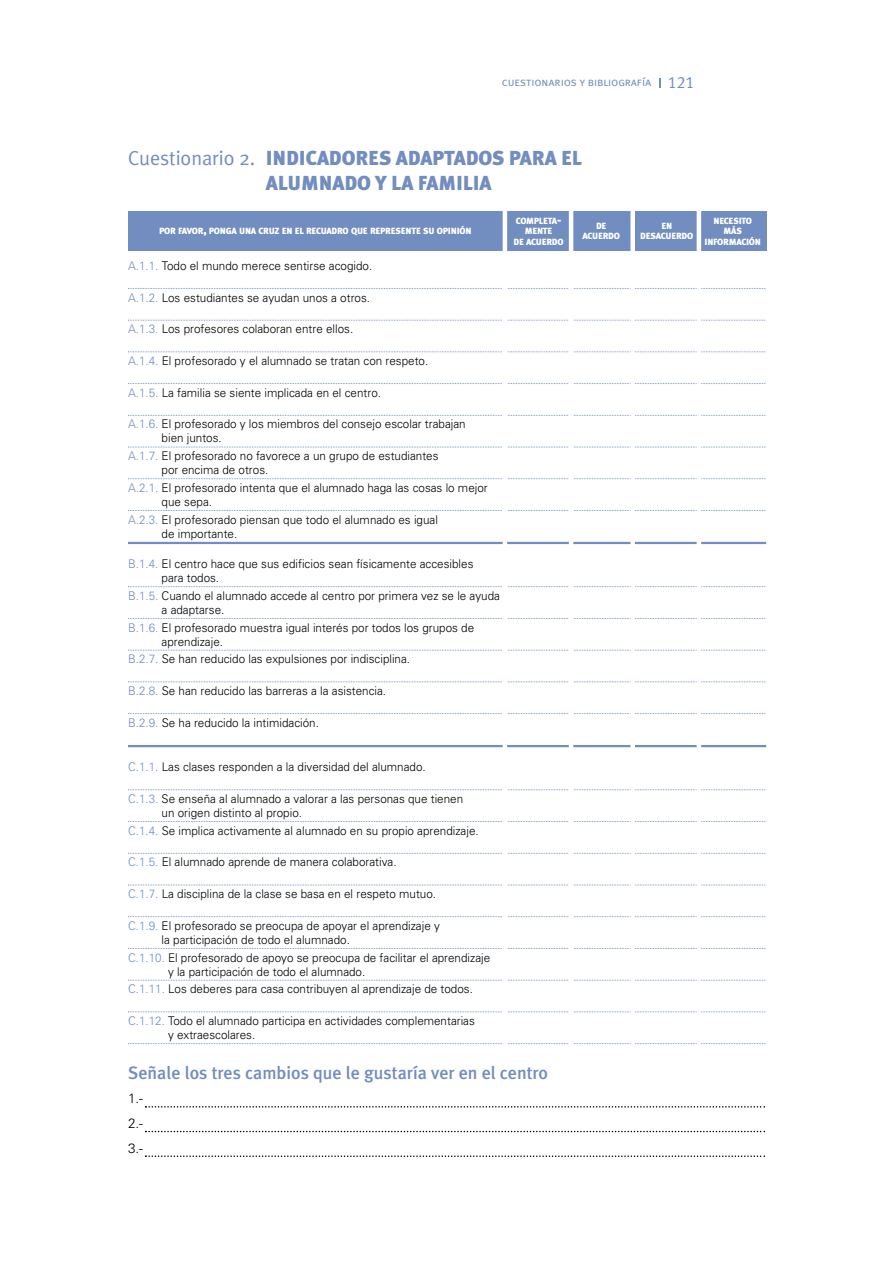
<style>
.page{position:relative;width:893px;height:1263px;background:#fff}
.page>*{position:absolute;margin:0;border:0;box-sizing:border-box;transform-origin:0 0}
.t1{font:900 20.25px/25.5px "Meta Plus";letter-spacing:-.005em;color:#728dbf}
.t2{font:500 18px "Meta Plus";color:#728dbf}
.t3{font:300 13.5px/24.8px "Univers";color:#000;text-align:justify}
.t4{font:300 12px/14px "Univers";color:#000}
.t5{font:12px "Meta Plus Normal Caps";letter-spacing:-.01em;color:#728dbf}
.t6{font:900 9px/10.5px "Meta Plus";letter-spacing:-.02em;color:#fff;text-align:center}
.s1{font-size:16.5px}
.s2{font-family:"Meta Plus Normal";font-weight:400}
.s3{font-size:12px}
.s4{color:#728dbf}
</style>
<div class="page">
<svg style="left:659px;top:78px;width:2px;height:10px"></svg>
<div style="left:128px;top:211px;width:638px;height:40px;background:#728dbf"></div>
<svg style="left:128px;top:288px;width:638px;height:1px"></svg>
<svg style="left:128px;top:320px;width:638px;height:1px"></svg>
<svg style="left:128px;top:351px;width:638px;height:1px"></svg>
<svg style="left:128px;top:383px;width:638px;height:1px"></svg>
<svg style="left:128px;top:415px;width:638px;height:1px"></svg>
<svg style="left:128px;top:447px;width:638px;height:1px"></svg>
<svg style="left:128px;top:478px;width:638px;height:1px"></svg>
<svg style="left:128px;top:510px;width:638px;height:1px"></svg>
<hr style="left:128px;top:542px;width:638px;height:2px;background:#728dbf">
<svg style="left:128px;top:586px;width:638px;height:1px"></svg>
<svg style="left:128px;top:618px;width:638px;height:1px"></svg>
<svg style="left:128px;top:650px;width:638px;height:1px"></svg>
<svg style="left:128px;top:682px;width:638px;height:1px"></svg>
<svg style="left:128px;top:713px;width:638px;height:1px"></svg>
<hr style="left:128px;top:745px;width:638px;height:2px;background:#728dbf">
<svg style="left:128px;top:789px;width:638px;height:1px"></svg>
<svg style="left:128px;top:821px;width:638px;height:1px"></svg>
<svg style="left:128px;top:853px;width:638px;height:1px"></svg>
<svg style="left:128px;top:885px;width:638px;height:1px"></svg>
<svg style="left:128px;top:916px;width:638px;height:1px"></svg>
<svg style="left:128px;top:948px;width:638px;height:1px"></svg>
<svg style="left:128px;top:980px;width:638px;height:1px"></svg>
<svg style="left:128px;top:1012px;width:638px;height:1px"></svg>
<svg style="left:128px;top:1043px;width:638px;height:1px"></svg>
<div style="left:502px;top:203px;width:5px;height:843px;background:#fff"></div>
<hr style="left:569px;top:203px;width:4px;height:843px;background:#fff">
<div style="left:630px;top:203px;width:5px;height:843px;background:#fff"></div>
<div style="left:696px;top:203px;width:5px;height:843px;background:#fff"></div>
<svg style="left:145px;top:1106px;width:620px;height:2px"></svg>
<svg style="left:145px;top:1131px;width:620px;height:1px"></svg>
<svg style="left:145px;top:1155px;width:620px;height:2px"></svg>
<p class="t5" style="left:502px;top:75px;width:194px">cuestionarios y bibliografía <span class="s1">121</span></p>
<h1 class="t1" style="left:266px;top:147px;width:317px;text-indent:-138px"><span class="s2">Cuestionario 2.</span> INDICADORES ADAPTADOS PARA EL<br>ALUMNADO Y LA FAMILIA</h1>
<p class="t6" style="left:513px;top:216px;width:52px">COMPLETA<span class="s3">-<br></span>MENTE<br>DE ACUERDO</p>
<p class="t6" style="left:582px;top:221px;width:39px">DE<br>ACUERDO</p>
<p class="t6" style="left:640px;top:221px;width:55px">EN<br>DESACUERDO</p>
<p class="t6" style="left:704px;top:216px;width:58px">NECESITO<br>MÁS<br>INFORMACIÓN</p>
<p class="t4" style="left:128px;top:260px;width:246px"><span class="s4">A.1.1.</span> Todo el mundo merece sentirse acogido.</p>
<p class="t4" style="left:128px;top:291px;width:243px"><span class="s4">A.1.2.</span> Los estudiantes se ayudan unos a otros.</p>
<p class="t4" style="left:128px;top:323px;width:227px"><span class="s4">A.1.3.</span> Los profesores colaboran entre ellos.</p>
<p class="t4" style="left:128px;top:355px;width:302px"><span class="s4">A.1.4.</span> El profesorado y el alumnado se tratan con respeto.</p>
<p class="t4" style="left:128px;top:387px;width:254px"><span class="s4">A.1.5.</span> La familia se siente implicada en el centro.</p>
<p class="t4" style="left:162px;top:418px;width:305px;text-indent:-34px"><span class="s4">A.1.6.</span> El profesorado y los miembros del consejo escolar trabajan bien juntos.</p>
<p class="t4" style="left:162px;top:450px;width:278px;text-indent:-34px"><span class="s4">A.1.7.</span> El profesorado no favorece a un grupo de estudiantes por encima de otros.</p>
<p class="t4" style="left:162px;top:482px;width:327px;text-indent:-34px"><span class="s4">A.2.1.</span> El profesorado intenta que el alumnado haga las cosas lo mejor que sepa.</p>
<p class="t4" style="left:162px;top:514px;width:278px;text-indent:-34px"><span class="s4">A.2.3.</span> El profesorado piensan que todo el alumnado es igual de importante.</p>
<p class="t4" style="left:162px;top:558px;width:313px;text-indent:-34px"><span class="s4">B.1.4.</span> El centro hace que sus edificios sean físicamente accesibles para todos.</p>
<p class="t4" style="left:162px;top:590px;width:340px;text-indent:-34px"><span class="s4">B.1.5.</span> Cuando el alumnado accede al centro por primera vez se le ayuda a adaptarse.</p>
<p class="t4" style="left:162px;top:621px;width:314px;text-indent:-34px"><span class="s4">B.1.6.</span> El profesorado muestra igual interés por todos los grupos de aprendizaje.</p>
<p class="t4" style="left:128px;top:653px;width:283px"><span class="s4">B.2.7.</span> Se han reducido las expulsiones por indisciplina.</p>
<p class="t4" style="left:128px;top:685px;width:260px"><span class="s4">B.2.8.</span> Se han reducido las barreras a la asistencia.</p>
<p class="t4" style="left:128px;top:717px;width:192px"><span class="s4">B.2.9.</span> Se ha reducido la intimidación.</p>
<p class="t4" style="left:128px;top:761px;width:299px"><span class="s4">C.1.1.</span> Las clases responden a la diversidad del alumnado.</p>
<p class="t4" style="left:162px;top:793px;width:303px;text-indent:-34px"><span class="s4">C.1.3.</span> Se enseña al alumnado a valorar a las personas que tienen un origen distinto al propio.</p>
<p class="t4" style="left:128px;top:825px;width:352px"><span class="s4">C.1.4.</span> Se implica activamente al alumnado en su propio aprendizaje.</p>
<p class="t4" style="left:128px;top:856px;width:270px"><span class="s4">C.1.5.</span> El alumnado aprende de manera colaborativa.</p>
<p class="t4" style="left:128px;top:888px;width:309px"><span class="s4">C.1.7.</span> La disciplina de la clase se basa en el respeto mutuo.</p>
<p class="t4" style="left:162px;top:920px;width:280px;text-indent:-34px"><span class="s4">C.1.9.</span> El profesorado se preocupa de apoyar el aprendizaje y la participación de todo el alumnado.</p>
<p class="t4" style="left:168px;top:951px;width:324px;text-indent:-40px"><span class="s4">C.1.10.</span> El profesorado de apoyo se preocupa de facilitar el aprendizaje y la participación de todo el alumnado.</p>
<p class="t4" style="left:128px;top:983px;width:346px"><span class="s4">C.1.11.</span> Los deberes para casa contribuyen al aprendizaje de todos.</p>
<p class="t4" style="left:168px;top:1015px;width:308px;text-indent:-40px"><span class="s4">C.1.12.</span> Todo el alumnado participa en actividades complementarias y extraescolares.</p>
<h2 class="t2" style="left:128px;top:1066px;width:421px">Señale los tres cambios que le gustaría ver en el centro</h2>
<p class="t3" style="left:128px;top:1088px;width:17px">1.- 2.- 3.-</p>
<p class="t6" style="left:159px;top:227px;width:314px">POR FAVOR<span class="s3">,</span> PONGA UNA CRUZ EN EL RECUADRO QUE REPRESENTE SU OPINIÓN</p>
</div>
